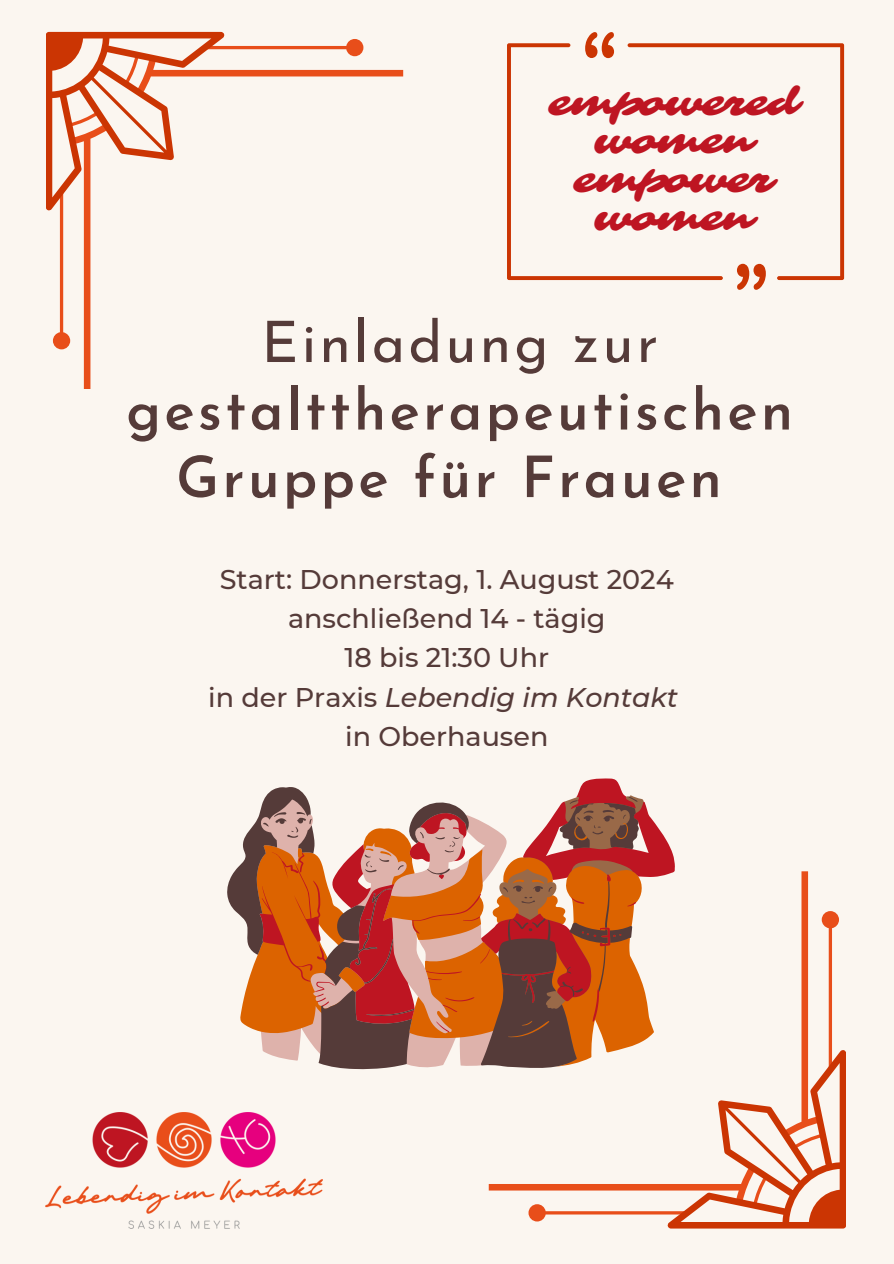
<style>
.page{position:relative;width:894px;height:1264px;background:#fff}
.page>*{position:absolute;margin:0;border:0;box-sizing:border-box;transform-origin:0 0}
.t1{font:600 57px/67.5px "Josefin Sans";letter-spacing:.055em;color:#553b39;text-align:center}
.t2{font:38.7px/38.4px "Sarina";letter-spacing:-.02em;color:#be1522;text-align:center}
.t3{font:500 27px "Montserrat";color:#553b39}
.t4{font:italic 500 27px "Montserrat";color:#553b39}
.s1{font-weight:400}
.s2{font-style:normal}
</style>
<div class="page">
<div style="left:0;top:0;width:893px;height:1263px;background:#fbf6f0"></div>
<svg style="left:507px;top:43px;width:120px;height:237px"></svg>
<svg style="left:627px;top:43px;width:216px;height:237px"></svg>
<svg style="left:585px;top:32px;width:29px;height:26px"></svg>
<svg style="left:736px;top:264px;width:29px;height:26px"></svg>
<svg style="left:53px;top:39px;width:350px;height:350px"></svg>
<svg style="left:46px;top:32px;width:178px;height:179px"></svg>
<svg style="left:488px;top:871px;width:350px;height:350px"></svg>
<svg style="left:667px;top:1049px;width:178px;height:179px"></svg>
<svg style="left:580px;top:778px;width:95px;height:254px"></svg>
<svg style="left:227px;top:787px;width:411px;height:282px"></svg>
<img style="left:46px;top:1112px;width:276px;height:116px">
<p class="t2" style="left:551px;top:84px;width:249px">empowered women empower women</p>
<p class="t1" style="left:126px;top:314px;width:668px"><span class="s1">Einladung zur </span>gestalttherapeutischen<br>Gruppe für Frauen</p>
<p class="t3" style="left:220px;top:562px;width:455px">Start: Donnerstag, 1. August 2024</p>
<h2 class="t3" style="left:288px;top:602px;width:319px">anschließend 14 - tägig</h2>
<h1 class="t3" style="left:344px;top:641px;width:206px">18 bis 21:30 Uhr</h1>
<p class="t4" style="left:208px;top:680px;width:471px"><span class="s2">in der Praxis</span> Lebendig im Kontakt</p>
<p class="t3" style="left:345px;top:720px;width:205px">in Oberhausen</p>
</div>
